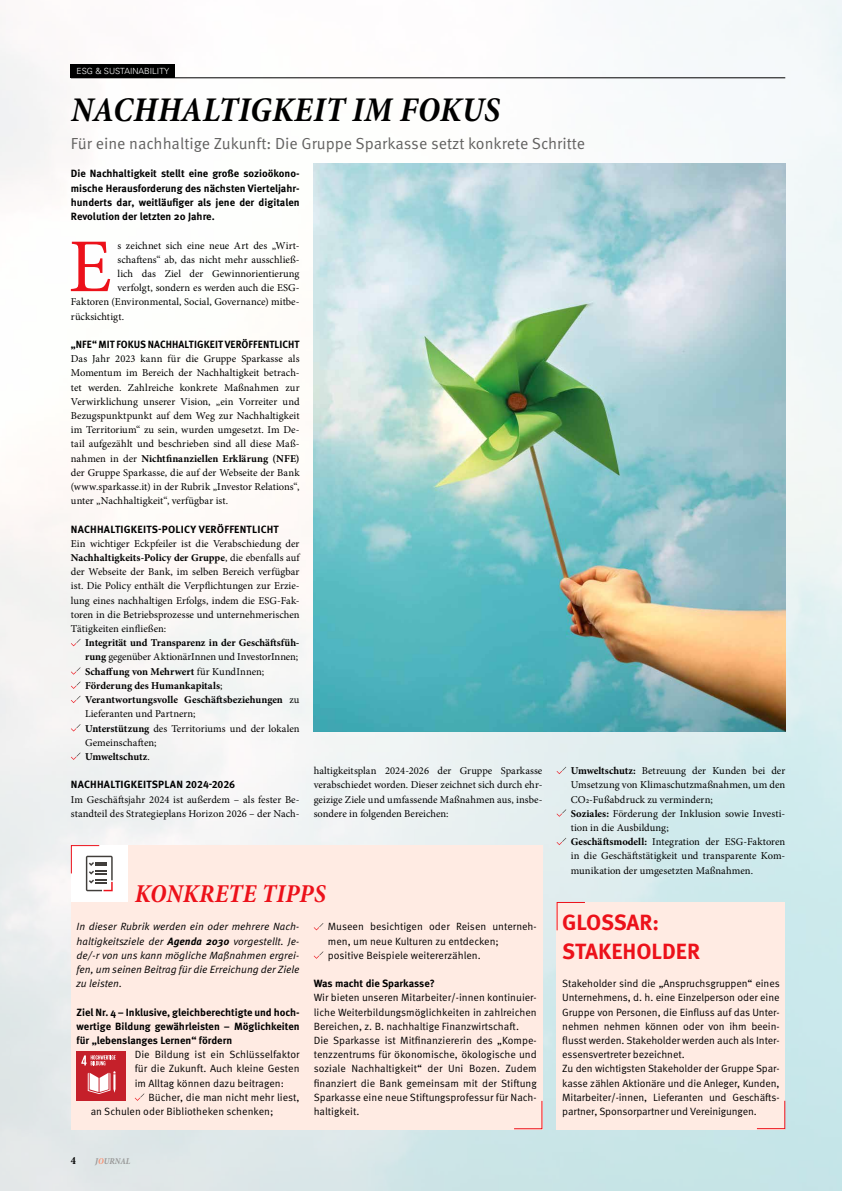
<style>
.page{position:relative;width:842px;height:1191px;background:#fff}
.page>*{position:absolute;margin:0;border:0;box-sizing:border-box;transform-origin:0 0}
.t1{font:76px "Minion Pro";color:#ec111a}
.t2{font:italic 700 condensed 35px "Minion Pro";letter-spacing:.01em;color:#000}
.t3{font:italic 700 condensed 26px "Minion Pro";letter-spacing:.01em;color:#ec111a}
.t4{font:700 22px/28.4px "Meta Pro";color:#ec111a}
.t5{font:16px "Meta Pro";color:#626160}
.t6{font:700 condensed 11px "Minion Pro";color:#000}
.t7{font:10.5px/14.2px "Minion Pro";color:#000;text-align:justify}
.t8{font:10.5px/14.2px "Meta Pro";letter-spacing:-.01em;color:#000}
.t9{font:700 10.5px/14.2px "Meta Pro";color:#000;text-align:justify}
.t10{font:700 10.5px/14.2px "Minion Pro";color:#000}
.t11{font:italic 10.5px/14.2px "Meta Pro";color:#000;text-align:justify}
.t12{font:700 10.5px "Meta Pro";color:#000;scale:.95 1}
.t13{font:700 10.5px "Meta Pro";letter-spacing:.02em;color:#000}
.t14{font:italic 700 condensed 9px "Minion Pro";color:#989898}
.t15{font:300 8.5px "Univers";color:#fff}
.s1{font-weight:700}
.s2{font-weight:400}
.s3{color:#f89475}
</style>
<div class="page">
<img style="left:0;top:0;width:841px;height:1191px">
<hr style="left:841px;top:0;width:1px;height:1191px;background:#fee0d5">
<div style="left:71px;top:845px;width:471px;height:284px;background:#ffebe3"></div>
<div style="left:77px;top:1051px;width:49px;height:49px;background:#c5202a"></div>
<svg style="left:88px;top:1071px;width:28px;height:22px"></svg>
<svg style="left:81px;top:1055px;width:35px;height:10px"></svg>
<svg style="left:135px;top:1093px;width:9px;height:7px"></svg>
<svg style="left:314px;top:923px;width:9px;height:7px"></svg>
<svg style="left:314px;top:951px;width:9px;height:7px"></svg>
<div style="left:71px;top:845px;width:57px;height:57px;background:#fff"></div>
<svg style="left:70px;top:844px;width:43px;height:47px"></svg>
<svg style="left:514px;top:1099px;width:29px;height:30px"></svg>
<hr style="left:71px;top:78px;width:714px;height:1px;background:#000">
<div style="left:71px;top:64px;width:104px;height:14px;background:#000"></div>
<svg style="left:71px;top:639px;width:10px;height:7px"></svg>
<svg style="left:71px;top:667px;width:10px;height:7px"></svg>
<svg style="left:71px;top:681px;width:10px;height:8px"></svg>
<svg style="left:71px;top:695px;width:10px;height:8px"></svg>
<svg style="left:71px;top:724px;width:10px;height:7px"></svg>
<svg style="left:71px;top:752px;width:10px;height:8px"></svg>
<div style="left:557px;top:902px;width:228px;height:227px;background:#ffebe3"></div>
<svg style="left:556px;top:901px;width:30px;height:30px"></svg>
<svg style="left:757px;top:1099px;width:29px;height:30px"></svg>
<svg style="left:557px;top:766px;width:9px;height:8px"></svg>
<svg style="left:557px;top:809px;width:9px;height:7px"></svg>
<svg style="left:557px;top:837px;width:9px;height:8px"></svg>
<img style="left:314px;top:163px;width:471px;height:568px">
<p class="t15" style="left:77px;top:66px;width:94px">ESG &amp; SUSTAINABILITY</p>
<h2 class="t2" style="left:71px;top:85px;width:430px">NACHHALTIGKEIT IM FOKUS</h2>
<h3 class="t5" style="left:71px;top:133px;width:516px">Für eine nachhaltige Zukunft: Die Gruppe Sparkasse setzt konkrete Schritte</h3>
<p class="t9" style="left:71px;top:167px;width:230px">Die Nachhaltigkeit stellt eine große sozioökono&shy;mische Herausforderung des nächsten Vierteljahr&shy;hunderts dar, weitläufiger als jene der digitalen Revolution der letzten 20 Jahre.</p>
<h1 class="t1" style="left:69px;top:216px;width:45px">E</h1>
<p class="t7" style="left:118px;top:238px;width:183px">s zeichnet sich eine neue Art des „Wirt-</p>
<p class="t7" style="left:118px;top:252px;width:183px">schaftens“ ab, das nicht mehr ausschließ-</p>
<p class="t7" style="left:118px;top:266px;width:183px">lich das Ziel der Gewinnorientierung</p>
<p class="t7" style="left:118px;top:281px;width:183px">verfolgt, sondern es werden auch die ESG-</p>
<p class="t7" style="left:71px;top:295px;width:230px">Faktoren (Environmental, Social, Governance) mitbe-</p>
<p class="t7" style="left:71px;top:309px;width:55px">rücksichtigt.</p>
<p class="t12" style="left:71px;top:338px;width:242px">„NFE“ MIT FOKUS NACHHALTIGKEIT VERÖFFENTLICHT</p>
<p class="t7" style="left:71px;top:352px;width:230px">Das Jahr 2023 kann für die Gruppe Sparkasse als Momentum im Bereich der Nachhaltigkeit betrach&shy;tet werden. Zahlreiche konkrete Maßnahmen zur Verwirklichung unserer Vision, „ein Vorreiter und Bezugspunktpunkt auf dem Weg zur Nachhaltigkeit im Territorium“ zu sein, wurden umgesetzt. Im De&shy;tail aufgezählt und beschrieben sind all diese Maß&shy;nahmen in der <span class="s1">Nichtfinanziellen Erklärung (NFE) </span>der Gruppe Sparkasse, die auf der Webseite der Bank (www.sparkasse.it) in der Rubrik „Investor Relations“, unter „Nachhaltigkeit“, verfügbar ist.</p>
<p class="t13" style="left:71px;top:522px;width:209px">NACHHALTIGKEITS-POLICY VERÖFFENTLICHT</p>
<p class="t7" style="left:71px;top:536px;width:230px">Ein wichtiger Eckpfeiler ist die Verabschiedung der <span class="s1">Nachhaltigkeits-Policy der Gruppe</span>, die ebenfalls auf der Webseite der Bank, im selben Bereich verfügbar ist. Die Policy enthält die Verpflichtungen zur Erzie&shy;lung eines nachhaltigen Erfolgs, indem die ESG-Fak&shy;toren in die Betriebsprozesse und unternehmerischen Tätigkeiten einfließen:</p>
<p class="t10" style="left:85px;top:635px;width:216px">Integrität und Transparenz in der Geschäftsfüh&shy;rung <span class="s2">gegenüber AktionärInnen und InvestorInnen; </span>Schaffung von Mehrwert <span class="s2">für KundInnen; </span>Förderung des Humankapitals<span class="s2">; </span>Verantwortungsvolle Geschäftsbeziehungen <span class="s2">zu Lieferanten und Partnern;<br></span>Unterstützung <span class="s2">des Territoriums und der lokalen Gemeinschaften;<br></span>Umweltschutz<span class="s2">.</span></p>
<p class="t9" style="left:71px;top:778px;width:166px">NACHHALTIGKEITSPLAN 2024-2026</p>
<p class="t7" style="left:71px;top:792px;width:230px">Im Geschäftsjahr 2024 ist außerdem – als fester Be&shy;standteil des Strategieplans Horizon 2026 – der Nach-</p>
<p class="t7" style="left:314px;top:763px;width:230px">haltigkeitsplan 2024-2026 der Gruppe Sparkasse verabschiedet worden. Dieser zeichnet sich durch ehr&shy;geizige Ziele und umfassende Maßnahmen aus, insbe&shy;sondere in folgenden Bereichen:</p>
<h3 class="t3" style="left:135px;top:875px;width:192px">KONKRETE TIPPS</h3>
<p class="t11" style="left:77px;top:920px;width:225px">In dieser Rubrik werden ein oder mehrere Nach&shy;haltigkeitsziele der <span class="s1">Agenda 2030</span> vorgestellt. Je&shy;de/-r von uns kann mögliche Maßnahmen ergrei&shy;fen, um seinen Beitrag für die Erreichung der Ziele zu leisten.</p>
<p class="t9" style="left:77px;top:1005px;width:224px">Ziel Nr. 4 – Inklusive, gleichberechtigte und hoch&shy;wertige Bildung gewährleisten – Möglichkeiten für „lebenslanges Lernen“ fördern</p>
<p class="t8" style="left:135px;top:1047px;width:166px;text-align:justify">Die Bildung ist ein Schlüsselfaktor für die Zukunft. Auch kleine Gesten im Alltag können dazu beitragen:</p>
<p class="t8" style="left:91px;top:1090px;width:210px;text-indent:58px">Bücher, die man nicht mehr liest, an Schulen oder Bibliotheken schenken;</p>
<p class="t8" style="left:328px;top:920px;width:210px">Museen besichtigen oder Reisen unterneh&shy;men, um neue Kulturen zu entdecken; positive Beispiele weitererzählen.</p>
<p class="t9" style="left:314px;top:976px;width:123px">Was macht die Sparkasse?</p>
<p class="t8" style="left:314px;top:991px;width:224px">Wir bieten unseren Mitarbeiter/-innen kontinuier&shy;liche Weiterbildungsmöglichkeiten in zahlreichen Bereichen, z. B. nachhaltige Finanzwirtschaft.<br>Die Sparkasse ist Mitfinanziererin des „Kompe&shy;tenzzentrums für ökonomische, ökologische und soziale Nachhaltigkeit“ der Uni Bozen. Zudem finanziert die Bank gemeinsam mit der Stiftung Sparkasse eine neue Stiftungsprofessur für Nach&shy;haltigkeit.</p>
<p class="t6" style="left:71px;top:1153px;width:7px">4</p>
<p class="t14" style="left:95px;top:1154px;width:37px">J<span class="s3">O</span>URNAL</p>
<p class="t7" style="left:571px;top:763px;width:216px;text-align:left"><span class="s1">Umweltschutz:</span> Betreuung der Kunden bei der Umsetzung von Klimaschutzmaßnahmen, um den CO2-Fußabdruck zu vermindern;<br><span class="s1">Soziales:</span> Förderung der Inklusion sowie Investi&shy;tion in die Ausbildung;<br><span class="s1">Geschäftsmodell:</span> Integration der ESG-Faktoren in die Geschäftstätigkeit und transparente Kom&shy;munikation der umgesetzten Maßnahmen.</p>
<h3 class="t4" style="left:562px;top:909px;width:139px">GLOSSAR:<br>STAKEHOLDER</h3>
<p class="t8" style="left:562px;top:976px;width:219px">Stakeholder sind die „Anspruchsgruppen“ eines Unternehmens, d. h. eine Einzelperson oder eine Gruppe von Personen, die Einfluss auf das Unter&shy;nehmen nehmen können oder von ihm beein&shy;flusst werden. Stakeholder werden auch als Inter&shy;essensvertreter bezeichnet.<br>Zu den wichtigsten Stakeholder der Gruppe Spar&shy;kasse zählen Aktionäre und die Anleger, Kunden, Mitarbeiter/-innen, Lieferanten und Geschäfts&shy;partner, Sponsorpartner und Vereinigungen.</p>
</div>
